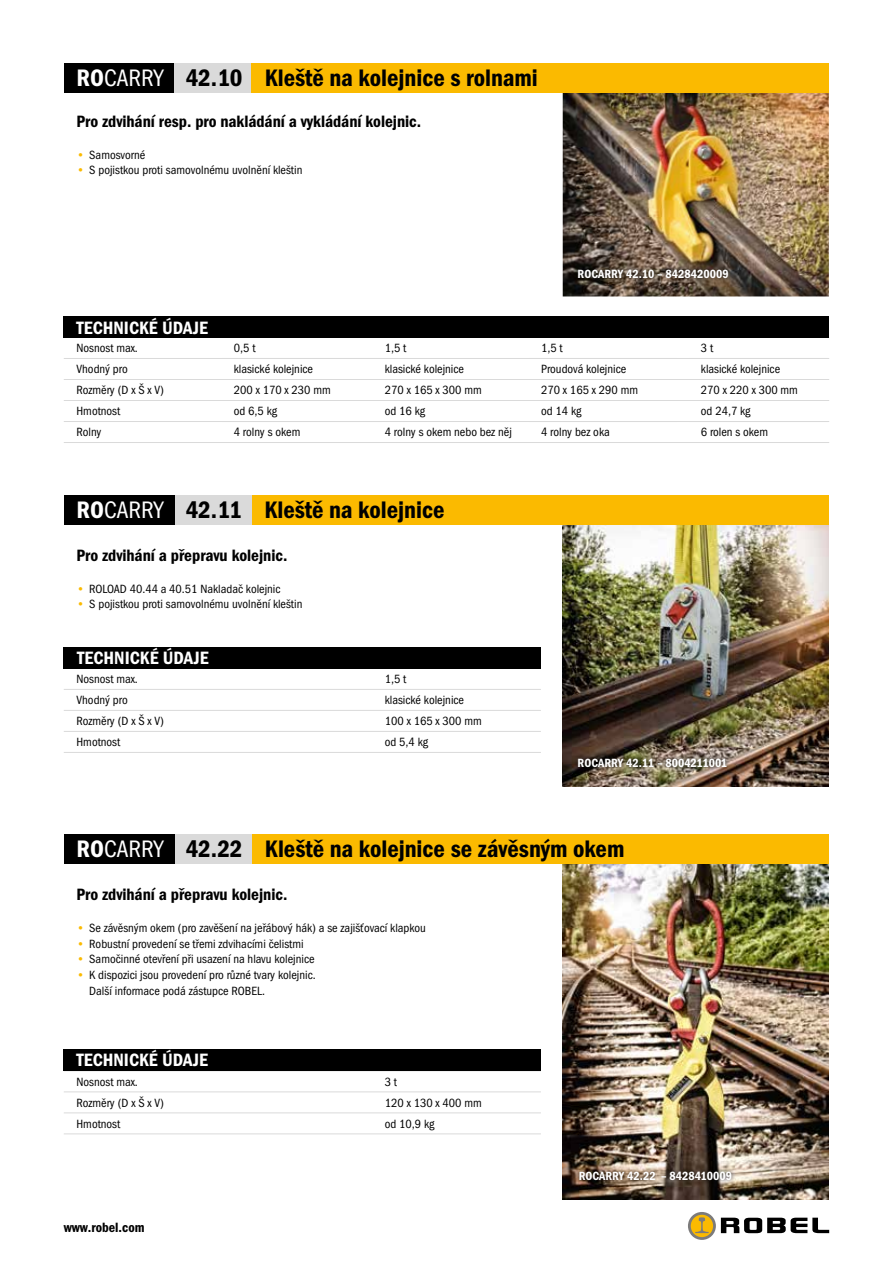
<style>
.page{position:relative;width:893px;height:1263px;background:#fff}
.page>*{position:absolute;margin:0;border:0;box-sizing:border-box;transform-origin:0 0}
.t1{font:24px "Franklin Gothic Demi Cond E";color:#000}
.t2{font:18px "Franklin Gothic Demi Cond E";color:#fff}
.t3{font:16.5px "Franklin Gothic Demi Cond E";color:#000}
.t4{font:13.5px "Franklin Gothic Demi Cond E";color:#000}
.t5{font:12px/21px "Franklin Gothic Book Cond E";color:#000}
.t6{font:12px "Franklin Gothic Demi Cond E";color:#fff}
.s1{color:#fff}
.s2{font-family:"Franklin Gothic Book Cond E";color:#fff}
.s3{color:#fbba00}
</style>
<div class="page">
<hr style="left:64px;top:358px;width:765px;height:1px;background:#dadada">
<hr style="left:64px;top:379px;width:765px;height:1px;background:#dadada">
<hr style="left:64px;top:400px;width:765px;height:1px;background:#dadada">
<hr style="left:64px;top:421px;width:765px;height:1px;background:#dadada">
<hr style="left:64px;top:442px;width:765px;height:1px;background:#dadada">
<hr style="left:64px;top:668px;width:477px;height:1px;background:#dadada">
<hr style="left:64px;top:689px;width:477px;height:1px;background:#dadada">
<hr style="left:64px;top:710px;width:477px;height:1px;background:#dadada">
<hr style="left:64px;top:731px;width:477px;height:1px;background:#dadada">
<hr style="left:64px;top:752px;width:477px;height:1px;background:#dadada">
<div style="left:64px;top:647px;width:477px;height:21px;background:#000"></div>
<img style="left:563px;top:524px;width:266px;height:262px">
<img style="left:563px;top:93px;width:266px;height:203px">
<img style="left:563px;top:863px;width:266px;height:336px">
<div style="left:574px;top:265px;width:158px;height:17px;background:#000;opacity:.75"></div>
<div style="left:574px;top:754px;width:157px;height:17px;background:#000;opacity:.75"></div>
<div style="left:575px;top:1167px;width:160px;height:17px;background:#000;opacity:.75"></div>
<div style="left:176px;top:64px;width:653px;height:29px;background:#fbba00"></div>
<div style="left:176px;top:495px;width:653px;height:29px;background:#fbba00"></div>
<div style="left:176px;top:834px;width:653px;height:29px;background:#fbba00"></div>
<div style="left:64px;top:64px;width:112px;height:29px;background:#000"></div>
<div style="left:64px;top:495px;width:112px;height:29px;background:#000"></div>
<div style="left:64px;top:834px;width:112px;height:29px;background:#000"></div>
<div style="left:175px;top:64px;width:76px;height:29px;background:#dadada"></div>
<div style="left:176px;top:495px;width:76px;height:29px;background:#dadada"></div>
<div style="left:176px;top:834px;width:76px;height:29px;background:#dadada"></div>
<div style="left:64px;top:317px;width:765px;height:21px;background:#000"></div>
<hr style="left:64px;top:1070px;width:477px;height:1px;background:#dadada">
<hr style="left:64px;top:1091px;width:477px;height:1px;background:#dadada">
<hr style="left:64px;top:1112px;width:477px;height:1px;background:#dadada">
<hr style="left:64px;top:1133px;width:477px;height:1px;background:#dadada">
<div style="left:64px;top:1049px;width:477px;height:21px;background:#000"></div>
<svg style="left:688px;top:1212px;width:28px;height:28px"></svg>
<svg style="left:721px;top:1218px;width:108px;height:15px"></svg>
<svg style="left:691px;top:1215px;width:22px;height:22px"></svg>
<svg style="left:695px;top:1217px;width:14px;height:16px"></svg>
<h1 class="t1" style="left:77px;top:64px;width:463px"><span class="s1">RO</span><span class="s2">CARRY</span> 42.10 Kleště na kolejnice s rolnami</h1>
<h3 class="t3" style="left:77px;top:112px;width:346px">Pro zdvihání resp. pro nakládání a vykládání kolejnic.</h3>
<p class="t5" style="left:77px;top:144px;width:70px"><span class="s3">•</span> Samosvorné</p>
<p class="t5" style="left:77px;top:160px;width:227px"><span class="s3">•</span> S pojistkou proti samovolnému uvolnění kleštin</p>
<h2 class="t2" style="left:77px;top:317px;width:133px">TECHNICKÉ ÚDAJE</h2>
<p class="t5" style="left:234px;top:338px;width:98px">0,5 t<br>klasické kolejnice<br>200 x 170 x 230 mm od 6,5 kg<br>4 rolny s okem</p>
<p class="t5" style="left:77px;top:338px;width:63px">Nosnost max.</p>
<p class="t5" style="left:385px;top:338px;width:23px">1,5 t</p>
<p class="t5" style="left:77px;top:359px;width:53px">Vhodný pro</p>
<p class="t5" style="left:385px;top:359px;width:81px">klasické kolejnice</p>
<p class="t5" style="left:77px;top:380px;width:89px">Rozměry (D x Š x V)</p>
<p class="t5" style="left:385px;top:380px;width:98px">270 x 165 x 300 mm</p>
<p class="t5" style="left:77px;top:401px;width:45px">Hmotnost</p>
<p class="t5" style="left:385px;top:401px;width:42px">od 16 kg</p>
<p class="t5" style="left:77px;top:422px;width:27px">Rolny</p>
<p class="t5" style="left:385px;top:422px;width:129px">4 rolny s okem nebo bez něj</p>
<h1 class="t1" style="left:77px;top:495px;width:369px"><span class="s1">RO</span><span class="s2">CARRY</span> 42.11 Kleště na kolejnice</h1>
<h3 class="t3" style="left:77px;top:546px;width:212px">Pro zdvihání a přepravu kolejnic.</h3>
<p class="t5" style="left:77px;top:578px;width:206px"><span class="s3">•</span> ROLOAD 40.44 a 40.51 Nakladač kolejnic</p>
<p class="t5" style="left:77px;top:594px;width:227px"><span class="s3">•</span> S pojistkou proti samovolnému uvolnění kleštin</p>
<h2 class="t2" style="left:77px;top:647px;width:133px">TECHNICKÉ ÚDAJE</h2>
<p class="t5" style="left:77px;top:669px;width:63px">Nosnost max.</p>
<p class="t5" style="left:385px;top:669px;width:23px">1,5 t</p>
<p class="t5" style="left:77px;top:690px;width:53px">Vhodný pro</p>
<p class="t5" style="left:385px;top:690px;width:81px">klasické kolejnice</p>
<p class="t5" style="left:77px;top:711px;width:89px">Rozměry (D x Š x V)</p>
<p class="t5" style="left:385px;top:711px;width:98px">100 x 165 x 300 mm</p>
<p class="t5" style="left:77px;top:732px;width:45px">Hmotnost</p>
<p class="t5" style="left:385px;top:732px;width:45px">od 5,4 kg</p>
<p class="t6" style="left:578px;top:267px;width:153px">ROCARRY 42.10 – 8428420009</p>
<p class="t5" style="left:541px;top:338px;width:98px">1,5 t<br>Proudová kolejnice<br>270 x 165 x 290 mm od 14 kg<br>4 rolny bez oka</p>
<p class="t5" style="left:701px;top:338px;width:98px">3 t<br>klasické kolejnice<br>270 x 220 x 300 mm od 24,7 kg<br>6 rolen s okem</p>
<p class="t6" style="left:578px;top:756px;width:151px">ROCARRY 42.11 – 8004211001</p>
<h1 class="t1" style="left:77px;top:834px;width:549px"><span class="s1">RO</span><span class="s2">CARRY</span> 42.22 Kleště na kolejnice se závěsným okem</h1>
<h3 class="t3" style="left:77px;top:885px;width:212px">Pro zdvihání a přepravu kolejnic.</h3>
<p class="t5" style="left:77px;top:917px;width:351px"><span class="s3">•</span> Se závěsným okem (pro zavěšení na jeřábový hák) a se zajišťovací klapkou</p>
<p class="t5" style="left:77px;top:933px;width:229px"><span class="s3">•</span> Robustní provedení se třemi zdvihacími čelistmi</p>
<p class="t5" style="left:77px;top:949px;width:240px"><span class="s3">•</span> Samočinné otevření při usazení na hlavu kolejnice</p>
<p class="t5" style="left:89px;top:967px;width:228px;line-height:15.8px;text-indent:-13px"><span class="s3">•</span> K dispozici jsou provedení pro různé tvary kolejnic.<br>Další informace podá zástupce ROBEL.</p>
<h2 class="t2" style="left:77px;top:1049px;width:133px">TECHNICKÉ ÚDAJE</h2>
<p class="t5" style="left:77px;top:1071px;width:63px">Nosnost max.</p>
<p class="t5" style="left:385px;top:1071px;width:14px">3 t</p>
<p class="t5" style="left:77px;top:1092px;width:89px">Rozměry (D x Š x V)</p>
<p class="t5" style="left:385px;top:1092px;width:98px">120 x 130 x 400 mm</p>
<p class="t5" style="left:77px;top:1113px;width:45px">Hmotnost</p>
<p class="t5" style="left:385px;top:1113px;width:51px">od 10,9 kg</p>
<p class="t4" style="left:64px;top:1219px;width:82px">www.robel.com</p>
<p class="t6" style="left:579px;top:1169px;width:155px">ROCARRY 42.22 – 8428410009</p>
</div>
